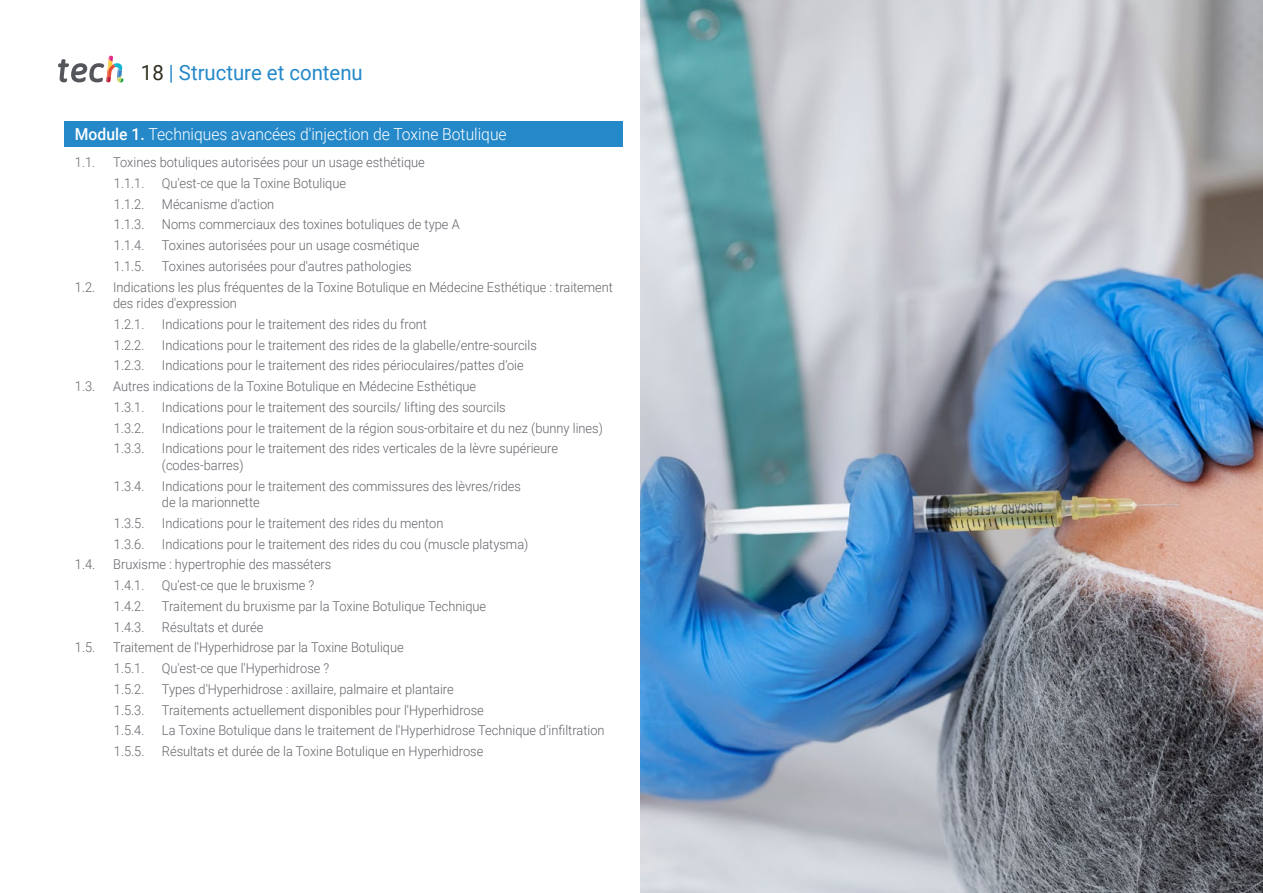
<style>
.page{position:relative;width:1263px;height:893px;background:#fff}
.page>*{position:absolute;margin:0;border:0;box-sizing:border-box;transform-origin:0 0}
.t1{font:21px "Roboto";color:#2488c9}
.t2{font:300 16.5px "Roboto";color:#fff;scale:.95 1}
.t3{font:300 13.5px/20.7px "Roboto";color:#61646a;scale:.95 1}
.s1{color:#312e20}
.s2{font-weight:500}
</style>
<div class="page">
<div style="left:64px;top:121px;width:558px;height:25px;background:#2488c9"></div>
<img style="left:640px;top:0;width:623px;height:893px">
<svg style="left:58px;top:56px;width:66px;height:27px"></svg>
<h1 class="t1" style="left:141px;top:57px;width:223px"><span class="s1">18</span> | Structure et contenu</h1>
<p class="t2" style="left:75px;top:123px;width:456px"><span class="s2">Module 1.</span> Techniques avancées d'injection de Toxine Botulique</p>
<p class="t3" style="left:75px;top:151px;width:23px">1.1.</p>
<p class="t3" style="left:113px;top:151px;width:330px">Toxines botuliques autorisées pour un usage esthétique<br>1.1.1.</p>
<p class="t3" style="left:162px;top:172px;width:195px">Qu'est-ce que la Toxine Botulique</p>
<p class="t3" style="left:114px;top:193px;width:34px">1.1.2.</p>
<p class="t3" style="left:162px;top:193px;width:120px">Mécanisme d'action</p>
<p class="t3" style="left:114px;top:214px;width:34px">1.1.3.</p>
<p class="t3" style="left:162px;top:214px;width:315px">Noms commerciaux des toxines botuliques de type A</p>
<p class="t3" style="left:114px;top:234px;width:34px">1.1.4.</p>
<p class="t3" style="left:162px;top:234px;width:272px">Toxines autorisées pour un usage cosmétique</p>
<p class="t3" style="left:114px;top:255px;width:34px">1.1.5.</p>
<p class="t3" style="left:162px;top:255px;width:264px">Toxines autorisées pour d'autres pathologies</p>
<p class="t3" style="left:75px;top:276px;width:23px">1.2.</p>
<p class="t3" style="left:113px;top:278px;width:528px;line-height:16.5px">Indications les plus fréquentes de la Toxine Botulique en Médecine Esthétique : traitement des rides d'expression</p>
<p class="t3" style="left:114px;top:313px;width:34px">1.2.1.</p>
<p class="t3" style="left:162px;top:313px;width:281px">Indications pour le traitement des rides du front</p>
<p class="t3" style="left:114px;top:334px;width:34px">1.2.2.</p>
<p class="t3" style="left:162px;top:334px;width:396px">Indications pour le traitement des rides de la glabelle/entre-sourcils</p>
<p class="t3" style="left:114px;top:355px;width:34px">1.2.3.</p>
<p class="t3" style="left:162px;top:355px;width:382px">Indications pour le traitement des rides périoculaires/pattes d'oie</p>
<p class="t3" style="left:75px;top:375px;width:23px">1.3.</p>
<p class="t3" style="left:113px;top:375px;width:384px">Autres indications de la Toxine Botulique en Médecine Esthétique<br>1.3.1.</p>
<p class="t3" style="left:162px;top:396px;width:363px">Indications pour le traitement des sourcils/ lifting des sourcils</p>
<p class="t3" style="left:114px;top:417px;width:34px">1.3.2.</p>
<p class="t3" style="left:162px;top:417px;width:466px">Indications pour le traitement de la région sous-orbitaire et du nez (bunny lines)</p>
<p class="t3" style="left:114px;top:438px;width:34px">1.3.3.</p>
<p class="t3" style="left:162px;top:440px;width:419px;line-height:16.5px">Indications pour le traitement des rides verticales de la lèvre supérieure (codes-barres)</p>
<p class="t3" style="left:114px;top:475px;width:34px">1.3.4.</p>
<p class="t3" style="left:162px;top:477px;width:380px;line-height:16.5px">Indications pour le traitement des commissures des lèvres/rides de la marionnette</p>
<p class="t3" style="left:114px;top:512px;width:34px">1.3.5.</p>
<p class="t3" style="left:162px;top:512px;width:298px">Indications pour le traitement des rides du menton</p>
<p class="t3" style="left:114px;top:533px;width:34px">1.3.6.</p>
<p class="t3" style="left:162px;top:533px;width:387px">Indications pour le traitement des rides du cou (muscle platysma)</p>
<p class="t3" style="left:75px;top:554px;width:23px">1.4.</p>
<p class="t3" style="left:113px;top:554px;width:231px">Bruxisme : hypertrophie des masséters<br>1.4.1.</p>
<p class="t3" style="left:162px;top:574px;width:162px">Qu'est-ce que le bruxisme ?</p>
<p class="t3" style="left:114px;top:595px;width:34px">1.4.2.</p>
<p class="t3" style="left:162px;top:595px;width:343px">Traitement du bruxisme par la Toxine Botulique Technique</p>
<p class="t3" style="left:114px;top:616px;width:34px">1.4.3.</p>
<p class="t3" style="left:162px;top:616px;width:108px">Résultats et durée</p>
<p class="t3" style="left:75px;top:637px;width:23px">1.5.</p>
<p class="t3" style="left:113px;top:637px;width:307px">Traitement de l'Hyperhidrose par la Toxine Botulique<br>1.5.1.</p>
<p class="t3" style="left:162px;top:657px;width:178px">Qu'est-ce que l'Hyperhidrose ?</p>
<p class="t3" style="left:114px;top:678px;width:34px">1.5.2.</p>
<p class="t3" style="left:162px;top:678px;width:309px">Types d'Hyperhidrose : axillaire, palmaire et plantaire</p>
<p class="t3" style="left:114px;top:699px;width:34px">1.5.3.</p>
<p class="t3" style="left:162px;top:699px;width:340px">Traitements actuellement disponibles pour l'Hyperhidrose</p>
<p class="t3" style="left:114px;top:720px;width:34px">1.5.4.</p>
<p class="t3" style="left:162px;top:720px;width:467px">La Toxine Botulique dans le traitement de l'Hyperhidrose Technique d'infiltration</p>
<p class="t3" style="left:114px;top:740px;width:34px">1.5.5.</p>
<p class="t3" style="left:162px;top:740px;width:340px">Résultats et durée de la Toxine Botulique en Hyperhidrose</p>
</div>
